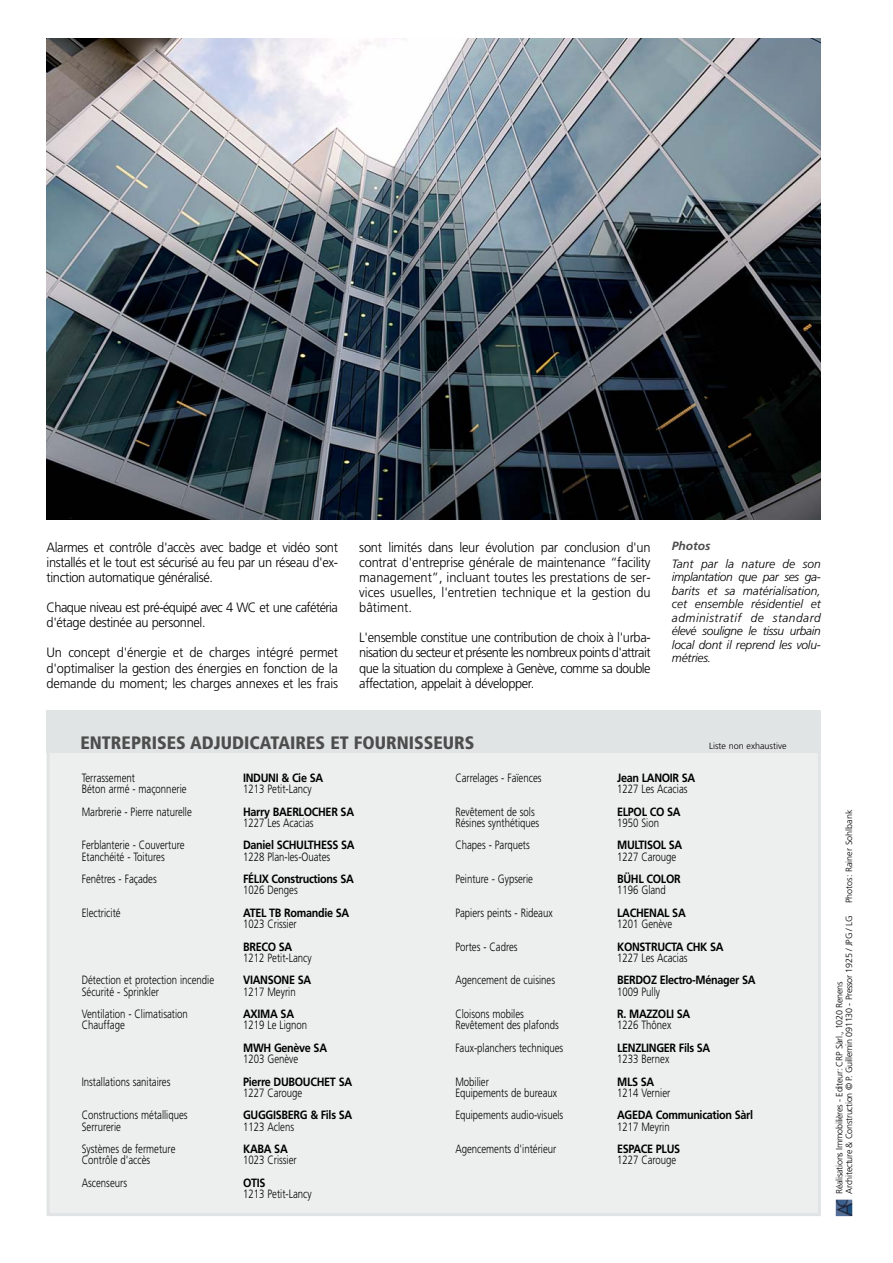
<style>
.page{position:relative;width:893px;height:1263px;background:#fff}
.page>*{position:absolute;margin:0;border:0;box-sizing:border-box;transform-origin:0 0}
.t1{font:900 condensed 18px "Frutiger";color:#4d4d4d}
.t2{font:300 13.5px/15.1px "Frutiger";letter-spacing:-.03em;color:#000;text-align:justify;scale:.95 1}
.t3{font:300 12px/11.2px "Frutiger";color:#000;scale:.8 1}
.t4{font:700 12px "Frutiger";letter-spacing:-.03em;color:#000;scale:.9 1}
.t5{font:italic 300 12px/13.5px "Frutiger";letter-spacing:-.015em;color:#000;text-align:justify}
.t6{font:italic 700 12px "Frutiger";color:#4d4d4d}
.t7{font:300 9px/9.8px "Frutiger";letter-spacing:-.03em;color:#000}
.t8{font:300 9px "Frutiger";color:#000}
</style>
<div class="page">
<div style="left:48px;top:712px;width:771px;height:503px;background:#edefef"></div>
<div style="left:47px;top:710px;width:773px;height:43px;background:#e0e4e4"></div>
<img style="left:835px;top:1200px;width:17px;height:16px">
<img style="left:47px;top:38px;width:773px;height:481px">
<p class="t2" style="left:47px;top:540px;width:308px">Alarmes et contrôle d'accès avec badge et vidéo sont installés et le tout est sécurisé au feu par un réseau d'ex&shy;tinction automatique généralisé.</p>
<p class="t2" style="left:47px;top:601px;width:308px">Chaque niveau est pré-équipé avec 4 WC et une cafétéria d'étage destinée au personnel.</p>
<p class="t2" style="left:47px;top:646px;width:308px">Un concept d'énergie et de charges intégré permet d'optimaliser la gestion des énergies en fonction de la demande du moment; les charges annexes et les frais</p>
<p class="t2" style="left:359px;top:540px;width:308px">sont limités dans leur évolution par conclusion d'un contrat d'entreprise générale de maintenance “facility management”, incluant toutes les prestations de ser&shy;vices usuelles, l'entretien technique et la gestion du bâtiment.</p>
<p class="t2" style="left:359px;top:631px;width:308px">L'ensemble constitue une contribution de choix à l'urba&shy;nisation du secteur et présente les nombreux points d'attrait que la situation du complexe à Genève, comme sa double affectation, appelait à développer.</p>
<p class="t6" style="left:672px;top:541px;width:40px">Photos</p>
<p class="t5" style="left:672px;top:558px;width:150px">Tant par la nature de son implantation que par ses ga&shy;barits et sa matérialisation, cet ensemble résidentiel et administratif de standard élevé souligne le tissu urbain local dont il reprend les volu&shy;métries.</p>
<h1 class="t1" style="left:81px;top:735px;width:395px">ENTREPRISES ADJUDICATAIRES ET FOURNISSEURS</h1>
<p class="t8" style="left:709px;top:742px;width:79px">Liste non exhaustive</p>
<p class="t3" style="left:82px;top:773px;width:132px">Terrassement<br>Béton armé - maçonnerie</p>
<p class="t3" style="left:82px;top:807px;width:139px">Marbrerie - Pierre naturelle</p>
<p class="t3" style="left:82px;top:841px;width:130px">Ferblanterie - Couverture<br>Etanchéité - Toitures</p>
<p class="t3" style="left:82px;top:874px;width:95px">Fenêtres - Façades</p>
<p class="t3" style="left:82px;top:908px;width:50px">Electricité</p>
<p class="t3" style="left:455px;top:773px;width:109px">Carrelages - Faïences</p>
<p class="t3" style="left:455px;top:807px;width:106px">Revêtement de sols<br>Résines synthétiques</p>
<p class="t3" style="left:455px;top:841px;width:95px">Chapes - Parquets</p>
<p class="t3" style="left:455px;top:874px;width:99px">Peinture - Gypserie</p>
<p class="t3" style="left:455px;top:908px;width:123px">Papiers peints - Rideaux</p>
<p class="t3" style="left:455px;top:942px;width:79px">Portes - Cadres</p>
<p class="t3" style="left:455px;top:976px;width:126px">Agencement de cuisines</p>
<p class="t3" style="left:455px;top:1009px;width:131px">Cloisons mobiles<br>Revêtement des plafonds</p>
<p class="t3" style="left:455px;top:1043px;width:136px">Faux-planchers techniques</p>
<p class="t3" style="left:455px;top:1077px;width:129px">Mobilier<br>Equipements de bureaux</p>
<p class="t3" style="left:455px;top:1111px;width:136px">Equipements audio-visuels</p>
<p class="t3" style="left:455px;top:1144px;width:128px">Agencements d'intérieur</p>
<p class="t4" style="left:243px;top:773px;width:90px">INDUNI &amp; Cie SA</p>
<p class="t3" style="left:243px;top:784px;width:87px">1213 Petit-Lancy</p>
<p class="t4" style="left:243px;top:807px;width:125px">Harry BAERLOCHER SA</p>
<p class="t3" style="left:243px;top:818px;width:89px">1227 Les Acacias</p>
<p class="t4" style="left:243px;top:840px;width:125px">Daniel SCHULTHESS SA</p>
<p class="t3" style="left:243px;top:852px;width:110px">1228 Plan-les-Ouates</p>
<p class="t4" style="left:243px;top:874px;width:124px">FÉLIX Constructions SA</p>
<p class="t3" style="left:243px;top:886px;width:70px">1026 Denges</p>
<p class="t4" style="left:243px;top:908px;width:120px">ATEL TB Romandie SA</p>
<p class="t3" style="left:243px;top:919px;width:69px">1023 Crissier</p>
<p class="t4" style="left:243px;top:942px;width:56px">BRECO SA</p>
<p class="t3" style="left:243px;top:953px;width:87px">1212 Petit-Lancy</p>
<p class="t4" style="left:243px;top:975px;width:77px">VIANSONE SA</p>
<p class="t3" style="left:243px;top:987px;width:67px">1217 Meyrin</p>
<p class="t4" style="left:243px;top:1009px;width:58px">AXIMA SA</p>
<p class="t3" style="left:243px;top:1021px;width:82px">1219 Le Lignon</p>
<p class="t4" style="left:243px;top:1043px;width:95px">MWH Genève SA</p>
<p class="t3" style="left:243px;top:1054px;width:71px">1203 Genève</p>
<p class="t4" style="left:243px;top:1077px;width:123px">Pierre DUBOUCHET SA</p>
<p class="t3" style="left:243px;top:1088px;width:76px">1227 Carouge</p>
<p class="t4" style="left:243px;top:1110px;width:123px">GUGGISBERG &amp; Fils SA</p>
<p class="t3" style="left:243px;top:1122px;width:65px">1123 Aclens</p>
<p class="t4" style="left:243px;top:1144px;width:51px">KABA SA</p>
<p class="t3" style="left:243px;top:1156px;width:69px">1023 Crissier</p>
<p class="t4" style="left:243px;top:1178px;width:27px">OTIS</p>
<p class="t3" style="left:243px;top:1189px;width:87px">1213 Petit-Lancy</p>
<p class="t4" style="left:617px;top:773px;width:88px">Jean LANOIR SA</p>
<p class="t3" style="left:617px;top:784px;width:89px">1227 Les Acacias</p>
<p class="t4" style="left:617px;top:807px;width:72px">ELPOL CO SA</p>
<p class="t3" style="left:617px;top:818px;width:54px">1950 Sion</p>
<p class="t4" style="left:617px;top:840px;width:74px">MULTISOL SA</p>
<p class="t3" style="left:617px;top:852px;width:76px">1227 Carouge</p>
<p class="t4" style="left:617px;top:874px;width:72px">BÜHL COLOR</p>
<p class="t3" style="left:617px;top:886px;width:63px">1196 Gland</p>
<p class="t4" style="left:617px;top:908px;width:78px">LACHENAL SA</p>
<p class="t3" style="left:617px;top:919px;width:71px">1201 Genève</p>
<p class="t4" style="left:617px;top:942px;width:120px">KONSTRUCTA CHK SA</p>
<p class="t3" style="left:617px;top:953px;width:89px">1227 Les Acacias</p>
<p class="t4" style="left:617px;top:975px;width:155px">BERDOZ Electro-Ménager SA</p>
<p class="t3" style="left:617px;top:987px;width:55px">1009 Pully</p>
<p class="t4" style="left:617px;top:1009px;width:83px">R. MAZZOLI SA</p>
<p class="t3" style="left:617px;top:1021px;width:69px">1226 Thônex</p>
<p class="t4" style="left:617px;top:1043px;width:105px">LENZLINGER Fils SA</p>
<p class="t3" style="left:617px;top:1054px;width:67px">1233 Bernex</p>
<p class="t4" style="left:617px;top:1077px;width:43px">MLS SA</p>
<p class="t3" style="left:617px;top:1088px;width:68px">1214 Vernier</p>
<p class="t4" style="left:617px;top:1110px;width:152px">AGEDA Communication Sàrl</p>
<p class="t3" style="left:617px;top:1122px;width:67px">1217 Meyrin</p>
<p class="t4" style="left:617px;top:1144px;width:72px">ESPACE PLUS</p>
<p class="t3" style="left:617px;top:1156px;width:76px">1227 Carouge</p>
<p class="t3" style="left:82px;top:976px;width:167px">Détection et protection incendie<br>Sécurité - Sprinkler</p>
<p class="t3" style="left:82px;top:1009px;width:134px">Ventilation - Climatisation<br>Chauffage</p>
<p class="t3" style="left:82px;top:1077px;width:112px">Installations sanitaires</p>
<p class="t3" style="left:82px;top:1111px;width:134px">Constructions métalliques<br>Serrurerie</p>
<p class="t3" style="left:82px;top:1144px;width:119px">Systèmes de fermeture<br>Contrôle d'accès</p>
<p class="t3" style="left:82px;top:1178px;width:58px">Ascenseurs</p>
<p class="t8" style="left:845px;top:903px;width:95px;rotate:-90deg">Photos: Rainer Sohlbank</p>
<p class="t7" style="left:835px;top:1194px;width:280px;rotate:-90deg">Réalisations Immobilières - Editeur: CRP Sàrl., 1020 Renens<br>Architecture &amp; Construction © P. Guillemin 091130 - Pressor 1925 / JPG / LG</p>
</div>
